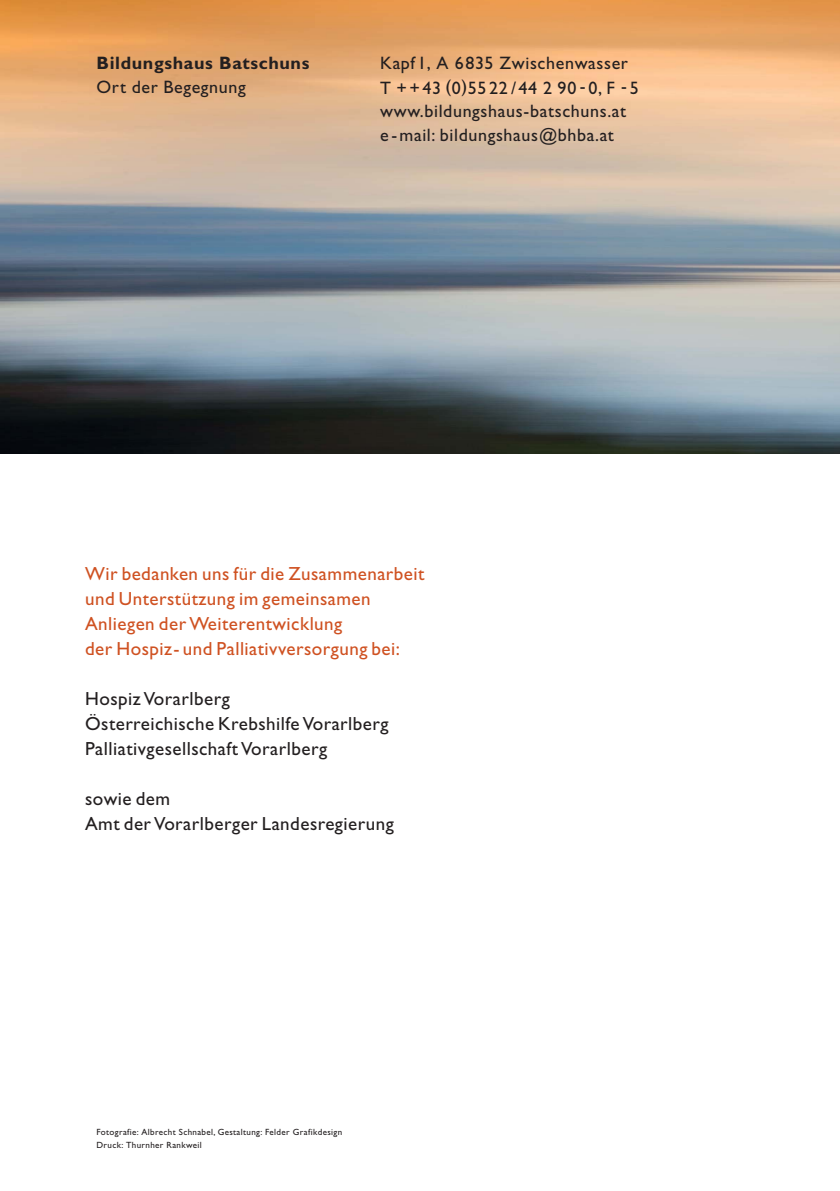
<style>
.page{position:relative;width:840px;height:1191px;background:#fff}
.page>*{position:absolute;margin:0;border:0;box-sizing:border-box;transform-origin:0 0}
.t1{font:19px/25px "Gill Sans";letter-spacing:.025em;color:#cf5121}
.t2{font:19px/25px "Gill Sans";letter-spacing:.025em;color:#231f20}
.t3{font:18px/24.2px "Gill Sans";letter-spacing:.035em;color:#231f20}
.t4{font:700 18px "Gill Sans";letter-spacing:.035em;color:#231f20}
.t5{font:9px/13.6px "Gill Sans";letter-spacing:.04em;color:#231f20}
</style>
<div class="page">
<img style="left:0;top:0;width:839px;height:454px">
<p class="t4" style="left:96px;top:57px;width:214px">Bildungshaus Batschuns</p>
<p class="t3" style="left:96px;top:77px;width:151px">Ort der Begegnung</p>
<p class="t3" style="left:380px;top:53px;width:260px">Kapf1, A 6835 Zwischenwasser<br>T ++43 (0)5522/44 2 90-0, F -5 www.bildungshaus-batschuns.at e-mail: bildungshaus@bhba.at</p>
<p class="t1" style="left:85px;top:563px;width:340px">Wir bedanken uns für die Zusammenarbeit und Unterstützung im gemeinsamen Anliegen der Weiterentwicklung<br>der Hospiz- und Palliativversorgung bei:</p>
<p class="t2" style="left:85px;top:688px;width:305px">Hospiz Vorarlberg<br>Österreichische Krebshilfe Vorarlberg<br>Palliativgesellschaft Vorarlberg</p>
<p class="t2" style="left:85px;top:788px;width:310px">sowie dem<br>Amt der Vorarlberger Landesregierung</p>
<p class="t5" style="left:96px;top:1125px;width:247px">Fotografie: Albrecht Schnabel, Gestaltung: Felder Grafikdesign<br>Druck: Thurnher Rankweil</p>
</div>
